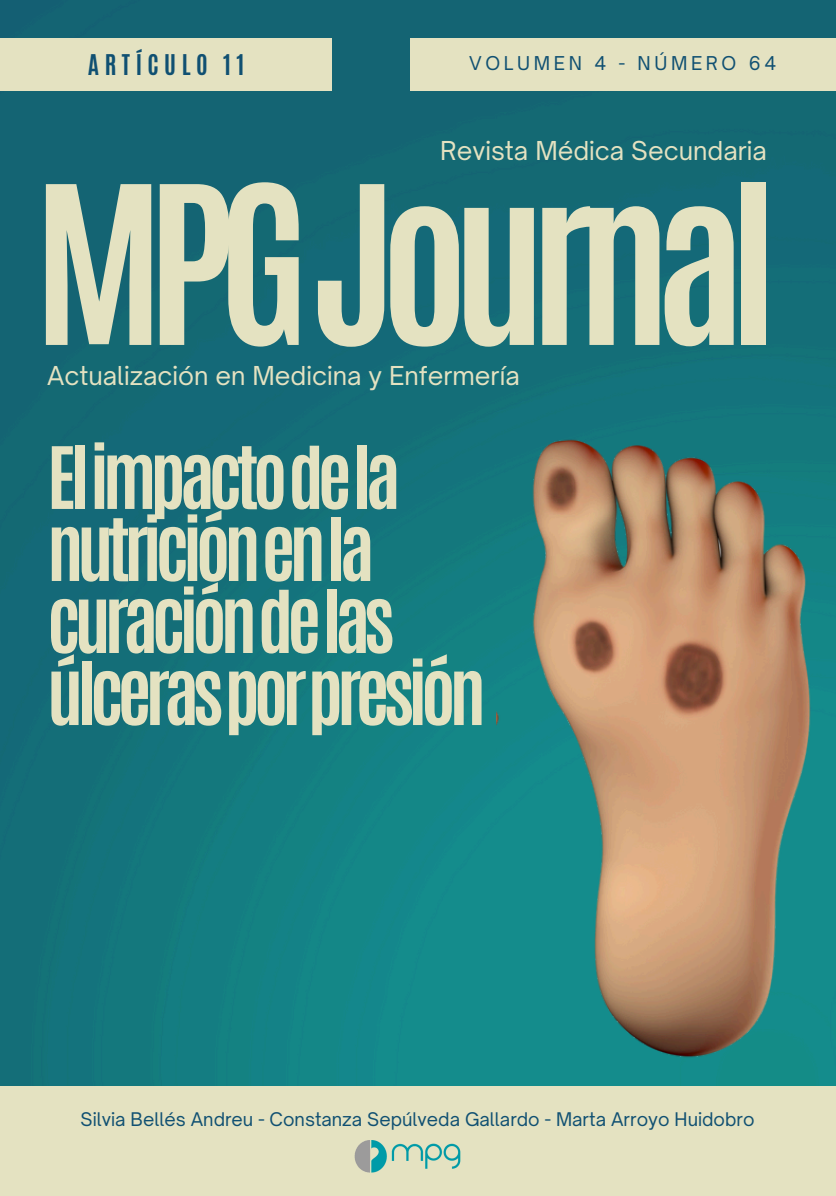
<style>
.page{position:relative;width:836px;height:1196px;background:#fff}
.page>*{position:absolute;margin:0;border:0;box-sizing:border-box;transform-origin:0 0}
.t1{font:700 187px "Antonio";letter-spacing:-.085em;color:#e4e2c1}
.t2{font:700 73px/72px "Antonio";letter-spacing:-.085em;color:#e4e2c1}
.t3{font:25px "Open Sauce One";color:#e4e2c1}
.t4{font:700 23.8px "Antonio";letter-spacing:.23em;color:#105072}
.t5{font:18.2px "Open Sauce One";letter-spacing:.2em;color:#105072}
.t6{font:18px "Open Sauce One";color:#105072}
</style>
<div class="page">
<img style="left:0;top:0;width:836px;height:1195px">
<div style="left:0;top:38px;width:332px;height:53px;background:#e4e2c1"></div>
<div style="left:410px;top:38px;width:426px;height:53px;background:#e4e2c1"></div>
<div style="left:0;top:1085px;width:835px;height:110px;background:#e4e2c1"></div>
<img style="left:354px;top:1140px;width:107px;height:33px">
<img style="left:496px;top:424px;width:340px;height:645px">
<h4 class="t4" style="left:88px;top:48px;width:158px">ARTÍCULO 11</h4>
<h1 class="t5" style="left:469px;top:51px;width:309px">VOLUMEN 4 - NÚMERO 64</h1>
<p class="t3" style="left:440px;top:135px;width:328px">Revista Médica Secundaria</p>
<h2 class="t1" style="left:34px;top:131px;width:745px">MPGJournal</h2>
<p class="t3" style="left:47px;top:360px;width:474px">Actualización en Medicina y Enfermería</p>
<h5 class="t2" style="left:47px;top:442px;width:440px">Elimpactodela nutriciónenla curacióndelas úlcerasporpresión</h5>
<h4 class="t6" style="left:81px;top:1107px;width:675px">Silvia Bellés Andreu - Constanza Sepúlveda Gallardo - Marta Arroyo Huidobro</h4>
</div>
